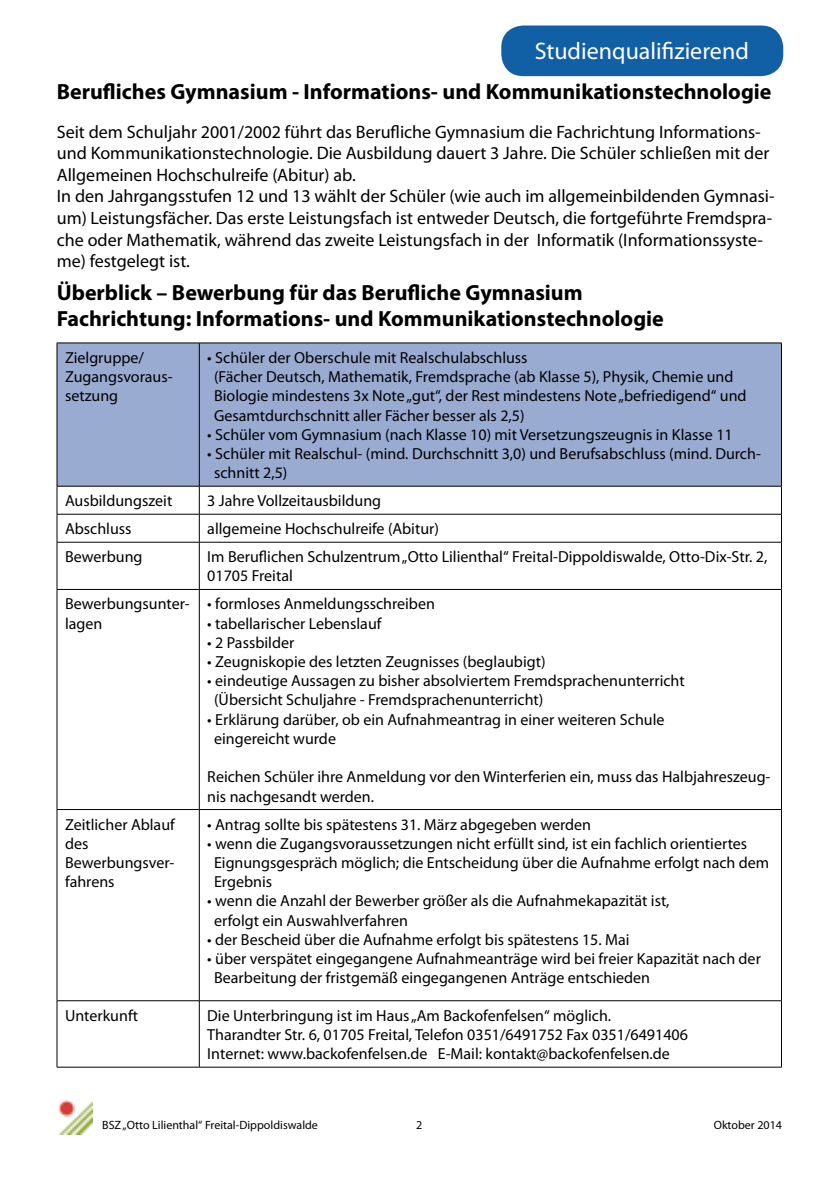
<style>
.page{position:relative;width:840px;height:1191px;background:#fff}
.page>*{position:absolute;margin:0;border:0;box-sizing:border-box;transform-origin:0 0}
.t1{font:24px "Myriad Pro";color:#fff}
.t2{font:700 22px/26.4px "Myriad Pro";color:#000}
.t3{font:18px/21.6px "Myriad Pro";color:#000}
.t4{font:16px/19.2px "Myriad Pro";color:#000}
.t5{font:12px "Myriad Pro";color:#000}
</style>
<div class="page">
<div style="left:503px;top:28px;width:277px;height:46px;background:#115fa4;border-radius:20px"></div>
<div style="left:501px;top:26px;width:281px;height:50px;border:4px solid #115fa4;border-radius:20px"></div>
<div style="left:58px;top:343px;width:722px;height:143px;background:#9aabd2"></div>
<hr style="left:57px;top:342px;width:142px;height:1px;background:#000">
<hr style="left:57px;top:343px;width:1px;height:143px;background:#000">
<hr style="left:199px;top:342px;width:582px;height:1px;background:#000">
<hr style="left:199px;top:343px;width:1px;height:143px;background:#000">
<hr style="left:780px;top:343px;width:1px;height:143px;background:#000">
<hr style="left:57px;top:486px;width:142px;height:1px;background:#000">
<hr style="left:199px;top:486px;width:582px;height:1px;background:#000">
<hr style="left:57px;top:514px;width:142px;height:1px;background:#000">
<svg style="left:57px;top:486px;width:1px;height:56px"></svg>
<hr style="left:199px;top:514px;width:582px;height:1px;background:#000">
<svg style="left:199px;top:486px;width:1px;height:56px"></svg>
<hr style="left:57px;top:542px;width:142px;height:1px;background:#000">
<hr style="left:57px;top:542px;width:1px;height:47px;background:#000">
<hr style="left:199px;top:542px;width:582px;height:1px;background:#000">
<hr style="left:199px;top:542px;width:1px;height:47px;background:#000">
<hr style="left:780px;top:542px;width:1px;height:47px;background:#000">
<hr style="left:57px;top:589px;width:142px;height:1px;background:#000">
<hr style="left:57px;top:589px;width:1px;height:220px;background:#000">
<hr style="left:199px;top:589px;width:582px;height:1px;background:#000">
<hr style="left:199px;top:589px;width:1px;height:220px;background:#000">
<hr style="left:780px;top:589px;width:1px;height:220px;background:#000">
<hr style="left:57px;top:809px;width:142px;height:1px;background:#000">
<hr style="left:57px;top:809px;width:1px;height:191px;background:#000">
<hr style="left:199px;top:809px;width:582px;height:1px;background:#000">
<hr style="left:199px;top:809px;width:1px;height:191px;background:#000">
<hr style="left:780px;top:809px;width:1px;height:191px;background:#000">
<hr style="left:57px;top:1000px;width:142px;height:1px;background:#000">
<hr style="left:57px;top:1001px;width:1px;height:66px;background:#000">
<hr style="left:199px;top:1000px;width:582px;height:1px;background:#000">
<hr style="left:199px;top:1001px;width:1px;height:66px;background:#000">
<hr style="left:780px;top:1001px;width:1px;height:66px;background:#000">
<hr style="left:57px;top:1066px;width:142px;height:1px;background:#000">
<hr style="left:199px;top:1066px;width:582px;height:1px;background:#000">
<img style="left:58px;top:1099px;width:35px;height:35px">
<h1 class="t1" style="left:534px;top:36px;width:215px">Studienqualifizierend</h1>
<h2 class="t2" style="left:57px;top:77px;width:716px">Berufliches Gymnasium - Informations- und Kommunikationstechnologie</h2>
<p class="t3" style="left:57px;top:120px;width:719px">Seit dem Schuljahr 2001/2002 führt das Berufliche Gymnasium die Fachrichtung Informations&shy;und Kommunikationstechnologie. Die Ausbildung dauert 3 Jahre. Die Schüler schließen mit der Allgemeinen Hochschulreife (Abitur) ab.<br>In den Jahrgangsstufen 12 und 13 wählt der Schüler (wie auch im allgemeinbildenden Gymnasi&shy;um) Leistungsfächer. Das erste Leistungsfach ist entweder Deutsch, die fortgeführte Fremdspra&shy;che oder Mathematik, während das zweite Leistungsfach in der Informatik (Informationssyste&shy;me) festgelegt ist.</p>
<h2 class="t2" style="left:57px;top:279px;width:608px">Überblick – Bewerbung für das Berufliche Gymnasium<br>Fachrichtung: Informations- und Kommunikationstechnologie</h2>
<p class="t4" style="left:65px;top:348px;width:109px">Zielgruppe/<br>Zugangsvoraus&shy;setzung</p>
<p class="t4" style="left:214px;top:348px;width:533px;text-indent:-7px">• Schüler der Oberschule mit Realschulabschluss<br>(Fächer Deutsch, Mathematik, Fremdsprache (ab Klasse 5), Physik, Chemie und Biologie mindestens 3x Note „gut“, der Rest mindestens Note „befriedigend“ und Gesamtdurchschnitt aller Fächer besser als 2,5)</p>
<p class="t4" style="left:207px;top:424px;width:526px">• Schüler vom Gymnasium (nach Klasse 10) mit Versetzungszeugnis in Klasse 11</p>
<p class="t4" style="left:214px;top:444px;width:548px;text-indent:-7px">• Schüler mit Realschul- (mind. Durchschnitt 3,0) und Berufsabschluss (mind. Durch&shy;schnitt 2,5)</p>
<p class="t4" style="left:65px;top:491px;width:109px">Ausbildungszeit</p>
<p class="t4" style="left:207px;top:491px;width:175px">3 Jahre Vollzeitausbildung</p>
<p class="t4" style="left:65px;top:519px;width:68px">Abschluss</p>
<p class="t4" style="left:207px;top:519px;width:233px">allgemeine Hochschulreife (Abitur)</p>
<p class="t4" style="left:65px;top:547px;width:79px">Bewerbung</p>
<p class="t4" style="left:207px;top:547px;width:561px">Im Beruflichen Schulzentrum „Otto Lilienthal“ Freital-Dippoldiswalde, Otto-Dix-Str. 2,<br>01705 Freital</p>
<p class="t4" style="left:65px;top:594px;width:126px">Bewerbungsunter&shy;lagen</p>
<p class="t4" style="left:207px;top:594px;width:229px">• formloses Anmeldungsschreiben</p>
<p class="t4" style="left:207px;top:613px;width:176px">• tabellarischer Lebenslauf</p>
<p class="t4" style="left:207px;top:632px;width:88px">• 2 Passbilder</p>
<p class="t4" style="left:207px;top:652px;width:339px">• Zeugniskopie des letzten Zeugnisses (beglaubigt)</p>
<p class="t4" style="left:214px;top:671px;width:472px;text-indent:-7px">• eindeutige Aussagen zu bisher absolviertem Fremdsprachenunterricht (Übersicht Schuljahre - Fremdsprachenunterricht)</p>
<p class="t4" style="left:214px;top:709px;width:451px;text-indent:-7px">• Erklärung darüber, ob ein Aufnahmeantrag in einer weiteren Schule eingereicht wurde</p>
<p class="t4" style="left:207px;top:767px;width:564px">Reichen Schüler ihre Anmeldung vor den Winterferien ein, muss das Halbjahreszeug&shy;nis nachgesandt werden.</p>
<p class="t4" style="left:65px;top:814px;width:111px">Zeitlicher Ablauf des<br>Bewerbungsver&shy;fahrens</p>
<p class="t4" style="left:207px;top:814px;width:385px">• Antrag sollte bis spätestens 31. März abgegeben werden</p>
<p class="t4" style="left:214px;top:833px;width:556px;text-indent:-7px">• wenn die Zugangsvoraussetzungen nicht erfüllt sind, ist ein fachlich orientiertes<br>Eignungsgespräch möglich; die Entscheidung über die Aufnahme erfolgt nach dem<br>Ergebnis</p>
<p class="t4" style="left:214px;top:891px;width:457px;text-indent:-7px">• wenn die Anzahl der Bewerber größer als die Aufnahmekapazität ist, erfolgt ein Auswahlverfahren</p>
<p class="t4" style="left:207px;top:929px;width:423px">• der Bescheid über die Aufnahme erfolgt bis spätestens 15. Mai</p>
<p class="t4" style="left:214px;top:948px;width:548px;text-indent:-7px">• über verspätet eingegangene Aufnahmeanträge wird bei freier Kapazität nach der<br>Bearbeitung der fristgemäß eingegangenen Anträge entschieden</p>
<p class="t4" style="left:65px;top:1005px;width:75px">Unterkunft</p>
<p class="t4" style="left:207px;top:1005px;width:482px">Die Unterbringung ist im Haus „Am Backofenfelsen“ möglich.<br>Tharandter Str. 6, 01705 Freital, Telefon 0351/6491752 Fax 0351/6491406<br>Internet: www.backofenfelsen.de E-Mail: kontakt@backofenfelsen.de</p>
<p class="t5" style="left:102px;top:1117px;width:217px">BSZ „Otto Lilienthal“ Freital-Dippoldiswalde</p>
<p class="t5" style="left:416px;top:1117px;width:8px">2</p>
<p class="t5" style="left:713px;top:1117px;width:70px">Oktober 2014</p>
</div>
